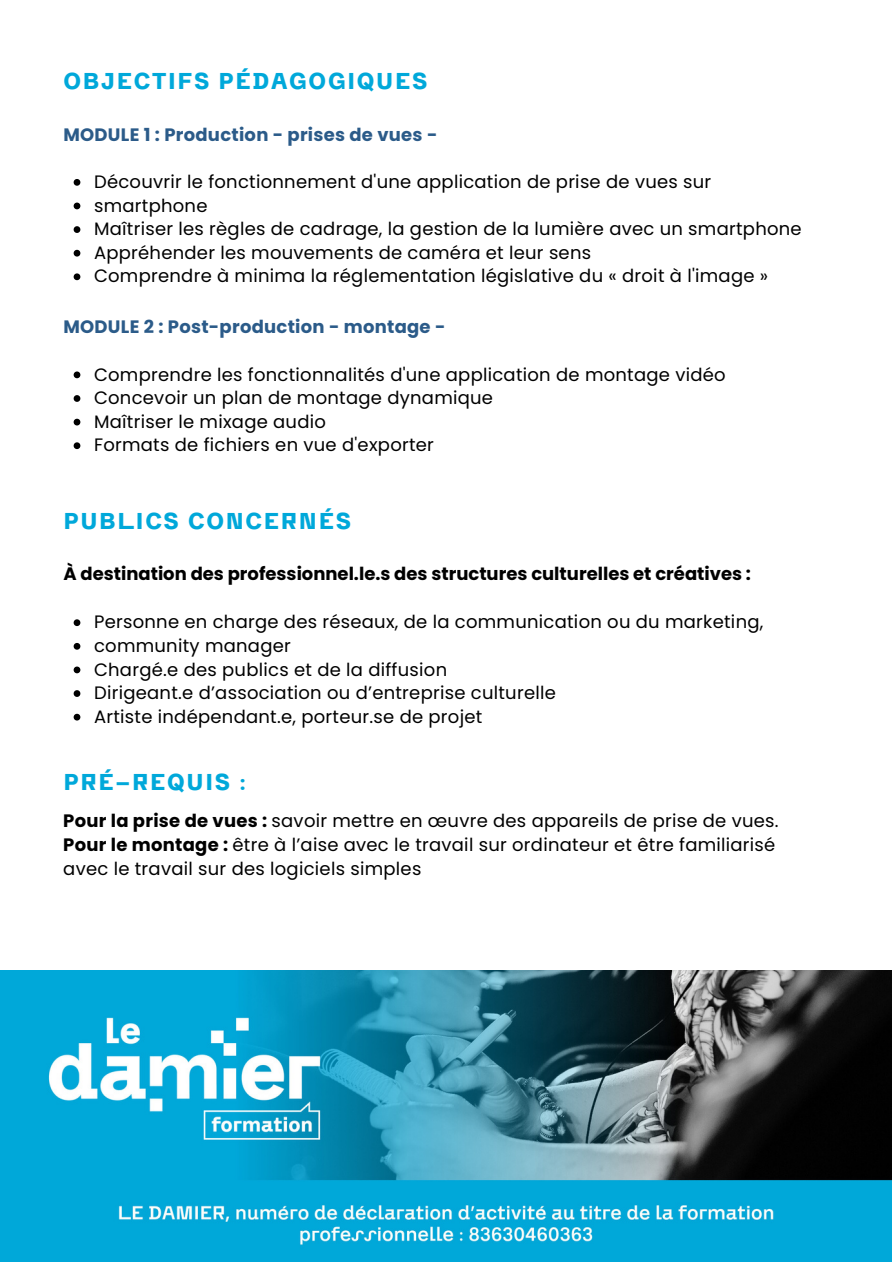
<style>
.page{position:relative;width:893px;height:1264px;background:#fff}
.page>*{position:absolute;margin:0;border:0;box-sizing:border-box;transform-origin:0 0}
.t1{font:700 22.5px "CA Saygon";letter-spacing:.075em;color:#00a8da}
.t2{font:18px/23.5px "Poppins";letter-spacing:.015em;color:#000}
.t3{font:700 18px "Poppins";color:#000}
.t4{font:700 18px "Poppins";letter-spacing:.015em;color:#2b5b89}
.s1{font-weight:700}
</style>
<div class="page">
<img style="left:0;top:970px;width:891px;height:291px">
<svg style="left:74px;top:179px;width:6px;height:7px"></svg>
<svg style="left:74px;top:202px;width:6px;height:7px"></svg>
<svg style="left:74px;top:226px;width:6px;height:7px"></svg>
<svg style="left:74px;top:250px;width:6px;height:6px"></svg>
<svg style="left:74px;top:273px;width:6px;height:7px"></svg>
<svg style="left:74px;top:371px;width:6px;height:7px"></svg>
<svg style="left:74px;top:395px;width:6px;height:7px"></svg>
<svg style="left:74px;top:419px;width:6px;height:6px"></svg>
<svg style="left:74px;top:442px;width:6px;height:7px"></svg>
<svg style="left:74px;top:619px;width:6px;height:7px"></svg>
<svg style="left:74px;top:643px;width:6px;height:6px"></svg>
<svg style="left:74px;top:666px;width:6px;height:7px"></svg>
<svg style="left:74px;top:690px;width:6px;height:7px"></svg>
<svg style="left:74px;top:713px;width:6px;height:7px"></svg>
<p class="t1" style="left:63px;top:62px;width:365px">OBJECTIFS PÉDAGOGIQUES</p>
<p class="t4" style="left:63px;top:124px;width:375px">MODULE 1 : Production - prises de vues -</p>
<p class="t2" style="left:94px;top:170px;width:709px">Découvrir le fonctionnement d'une application de prise de vues sur smartphone<br>Maîtriser les règles de cadrage, la gestion de la lumière avec un smartphone Appréhender les mouvements de caméra et leur sens<br>Comprendre à minima la réglementation législative du « droit à l'image »</p>
<p class="t4" style="left:63px;top:316px;width:383px">MODULE 2 : Post-production - montage -</p>
<p class="t2" style="left:94px;top:362px;width:633px">Comprendre les fonctionnalités d'une application de montage vidéo Concevoir un plan de montage dynamique<br>Maîtriser le mixage audio<br>Formats de fichiers en vue d'exporter</p>
<p class="t1" style="left:63px;top:502px;width:289px">PUBLICS CONCERNÉS</p>
<p class="t3" style="left:63px;top:563px;width:689px">À destination des professionnel.le.s des structures culturelles et créatives :</p>
<p class="t2" style="left:94px;top:610px;width:670px">Personne en charge des réseaux, de la communication ou du marketing, community manager<br>Chargé.e des publics et de la diffusion<br>Dirigeant.e d’association ou d’entreprise culturelle<br>Artiste indépendant.e, porteur.se de projet</p>
<p class="t1" style="left:63px;top:763px;width:184px">PRÉ-REQUIS :</p>
<p class="t2" style="left:63px;top:809px;width:716px"><span class="s1">Pour la prise de vues :</span> savoir mettre en œuvre des appareils de prise de vues.<br><span class="s1">Pour le montage :</span> être à l’aise avec le travail sur ordinateur et être familiarisé avec le travail sur des logiciels simples</p>
</div>
